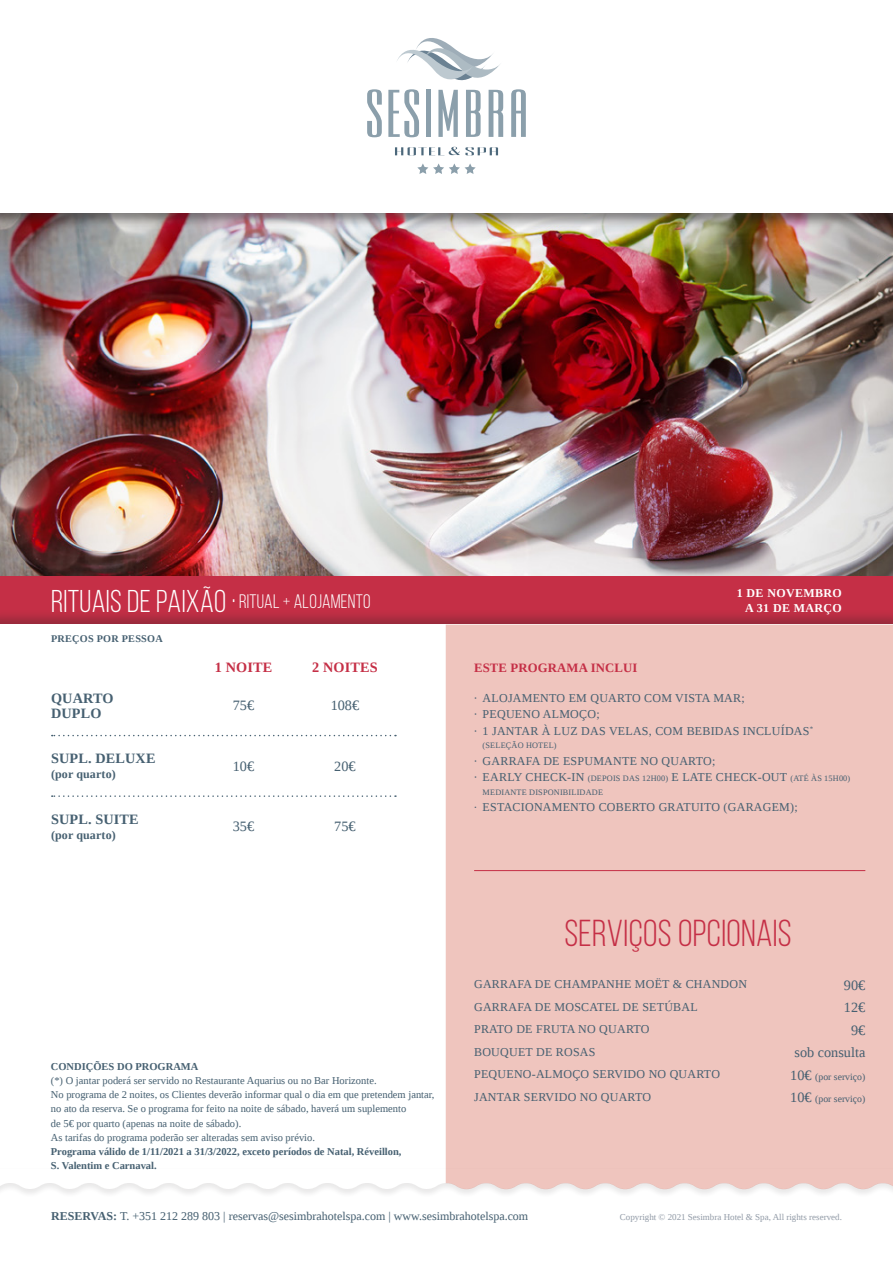
<style>
.page{position:relative;width:893px;height:1263px;background:#fff}
.page>*{position:absolute;margin:0;border:0;box-sizing:border-box;transform-origin:0 0}
.t1{font:37.5px "Bebas Neue";letter-spacing:.01em;color:#c52f46}
.t2{font:19.5px "Bebas Neue";letter-spacing:.01em;color:#fff}
.t3{font:14.25px/22.5px "Liberation Serif";color:#466071;text-align:right}
.t4{font:700 14.25px/15px "Liberation Serif";letter-spacing:.01em;color:#466071}
.t5{font:700 14.25px "Liberation Serif";letter-spacing:.01em;color:#c52f46}
.t6{font:700 12.75px "Liberation Serif";letter-spacing:.01em;color:#c52f46}
.t7{font:12px/22.5px "Liberation Serif";letter-spacing:.02em;color:#466071}
.t8{font:12px "Liberation Serif";color:#466071}
.t9{font:700 12px "Liberation Serif";letter-spacing:.01em;color:#466071}
.t10{font:700 12px "Liberation Serif";letter-spacing:.03em;color:#fff}
.t11{font:10.5px/14.2px "Liberation Serif";color:#466071}
.t12{font:700 10.5px/14.2px "Liberation Serif";color:#466071}
.t13{font:700 10.2px "Liberation Serif";letter-spacing:.025em;color:#466071}
.t14{font:9.75px "Liberation Serif";color:#466071}
.t15{font:9px "Liberation Serif";color:#939ca8}
.t16{font:8.25px "Liberation Serif";letter-spacing:.02em;color:#466071}
.s1{font-size:31.5px}
.s2{font-size:8.25px}
.s3{font-size:11.25px}
.s4{font-size:14.25px}
.s5{font-weight:700}
</style>
<div class="page">
<img style="left:0;top:229px;width:893px;height:347px">
<div style="left:0;top:576px;width:893px;height:49px;background:#c52f46"></div>
<div style="left:0;top:609px;width:893px;height:654px;background:#231f20;opacity:.3"></div>
<div style="left:0;top:625px;width:893px;height:638px;background:#fff"></div>
<div style="left:446px;top:625px;width:447px;height:543px;background:#efc5be"></div>
<div style="left:0;top:1168px;width:893px;height:30px;background:#231f20;opacity:.1"></div>
<svg style="left:0;top:1168px;width:893px;height:21px"></svg>
<div style="left:0;top:0;width:893px;height:229px;background:#231f20;opacity:.3"></div>
<div style="left:0;top:0;width:893px;height:213px;background:#fff"></div>
<svg style="left:395px;top:147px;width:103px;height:8px"></svg>
<svg style="left:511px;top:89px;width:15px;height:48px"></svg>
<svg style="left:388px;top:38px;width:115px;height:99px"></svg>
<svg style="left:367px;top:89px;width:15px;height:48px"></svg>
<svg style="left:417px;top:163px;width:59px;height:11px"></svg>
<hr style="left:474px;top:870px;width:391px;height:1px;background:#c52f46">
<svg style="left:52px;top:735px;width:344px;height:1px"></svg>
<svg style="left:52px;top:795px;width:344px;height:2px"></svg>
<h2 class="t2" style="left:51px;top:591px;width:321px"><span class="s1">RITUAIS DE PAIXÃO ·</span> RITUAL + ALOJAMENTO</h2>
<p class="t13" style="left:51px;top:631px;width:113px">PREÇOS POR PESSOA</p>
<p class="t5" style="left:215px;top:657px;width:59px">1 NOITE</p>
<p class="t5" style="left:312px;top:657px;width:67px">2 NOITES</p>
<p class="t4" style="left:51px;top:690px;width:64px">QUARTO<br>DUPLO</p>
<p class="t3" style="left:233px;top:694px;width:23px">75€</p>
<p class="t3" style="left:331px;top:694px;width:30px">108€</p>
<p class="t4" style="left:51px;top:750px;width:106px">SUPL. DELUXE</p>
<p class="t9" style="left:51px;top:766px;width:66px">(por quarto)</p>
<p class="t4" style="left:51px;top:811px;width:89px">SUPL. SUITE</p>
<p class="t9" style="left:51px;top:826px;width:66px">(por quarto)</p>
<p class="t3" style="left:233px;top:754px;width:23px">10€</p>
<p class="t3" style="left:233px;top:815px;width:23px">35€</p>
<p class="t3" style="left:334px;top:754px;width:23px">20€</p>
<p class="t3" style="left:334px;top:815px;width:23px">75€</p>
<p class="t12" style="left:51px;top:1059px;width:149px">CONDIÇÕES DO PROGRAMA</p>
<p class="t11" style="left:51px;top:1073px;width:385px">(*) O jantar poderá ser servido no Restaurante Aquarius ou no Bar Horizonte.<br>No programa de 2 noites, os Clientes deverão informar qual o dia em que pretendem jantar, no ato da reserva. Se o programa for feito na noite de sábado, haverá um suplemento<br>de 5€ por quarto (apenas na noite de sábado).<br>As tarifas do programa poderão ser alteradas sem aviso prévio.</p>
<p class="t12" style="left:51px;top:1144px;width:352px">Programa válido de 1/11/2021 a 31/3/2022, exceto períodos de Natal, Réveillon,<br>S. Valentim e Carnaval.</p>
<p class="t10" style="left:737px;top:585px;width:106px">1 DE NOVEMBRO</p>
<p class="t6" style="left:474px;top:659px;width:165px">ESTE PROGRAMA INCLUI</p>
<p class="t10" style="left:745px;top:600px;width:98px">A 31 DE MARÇO</p>
<p class="t7" style="left:474px;top:689px;width:341px;line-height:16.5px">· ALOJAMENTO EM QUARTO COM VISTA MAR;<br>· PEQUENO ALMOÇO;<br>· 1 JANTAR À LUZ DAS VELAS, COM BEBIDAS INCLUÍDAS<sup>*</sup></p>
<p class="t16" style="left:483px;top:740px;width:76px">(SELEÇÃO HOTEL)</p>
<p class="t7" style="left:474px;top:752px;width:378px;line-height:16.5px">· GARRAFA DE ESPUMANTE NO QUARTO;<br>· EARLY CHECK-IN <span class="s2">(DEPOIS DAS 12H00)</span> E LATE CHECK-OUT <span class="s2">(ATÉ ÀS 15H00)</span></p>
<p class="t16" style="left:483px;top:787px;width:122px">MEDIANTE DISPONIBILIDADE</p>
<p class="t7" style="left:474px;top:796px;width:325px"><span class="s3">·</span> ESTACIONAMENTO COBERTO GRATUITO (GARAGEM);</p>
<h1 class="t1" style="left:564px;top:913px;width:229px">SERVIÇOS OPCIONAIS</h1>
<p class="t7" style="left:474px;top:973px;width:274px">GARRAFA DE CHAMPANHE MOËT &amp; CHANDON<br>GARRAFA DE MOSCATEL DE SETÚBAL<br>PRATO DE FRUTA NO QUARTO<br>BOUQUET DE ROSAS<br>PEQUENO-ALMOÇO SERVIDO NO QUARTO<br>JANTAR SERVIDO NO QUARTO</p>
<p class="t3" style="left:794px;top:974px;width:72px">90€<br>12€<br>9€<br>sob consulta</p>
<p class="t14" style="left:790px;top:1070px;width:77px"><span class="s4">10€</span> (por serviço)</p>
<p class="t14" style="left:790px;top:1093px;width:77px"><span class="s4">10€</span> (por serviço)</p>
<p class="t8" style="left:51px;top:1208px;width:479px"><span class="s5">RESERVAS:</span> T. +351 212 289 803 | reservas@sesimbrahotelspa.com | www.sesimbrahotelspa.com</p>
<p class="t15" style="left:620px;top:1211px;width:224px">Copyright © 2021 Sesimbra Hotel &amp; Spa, All rights reserved.</p>
</div>
